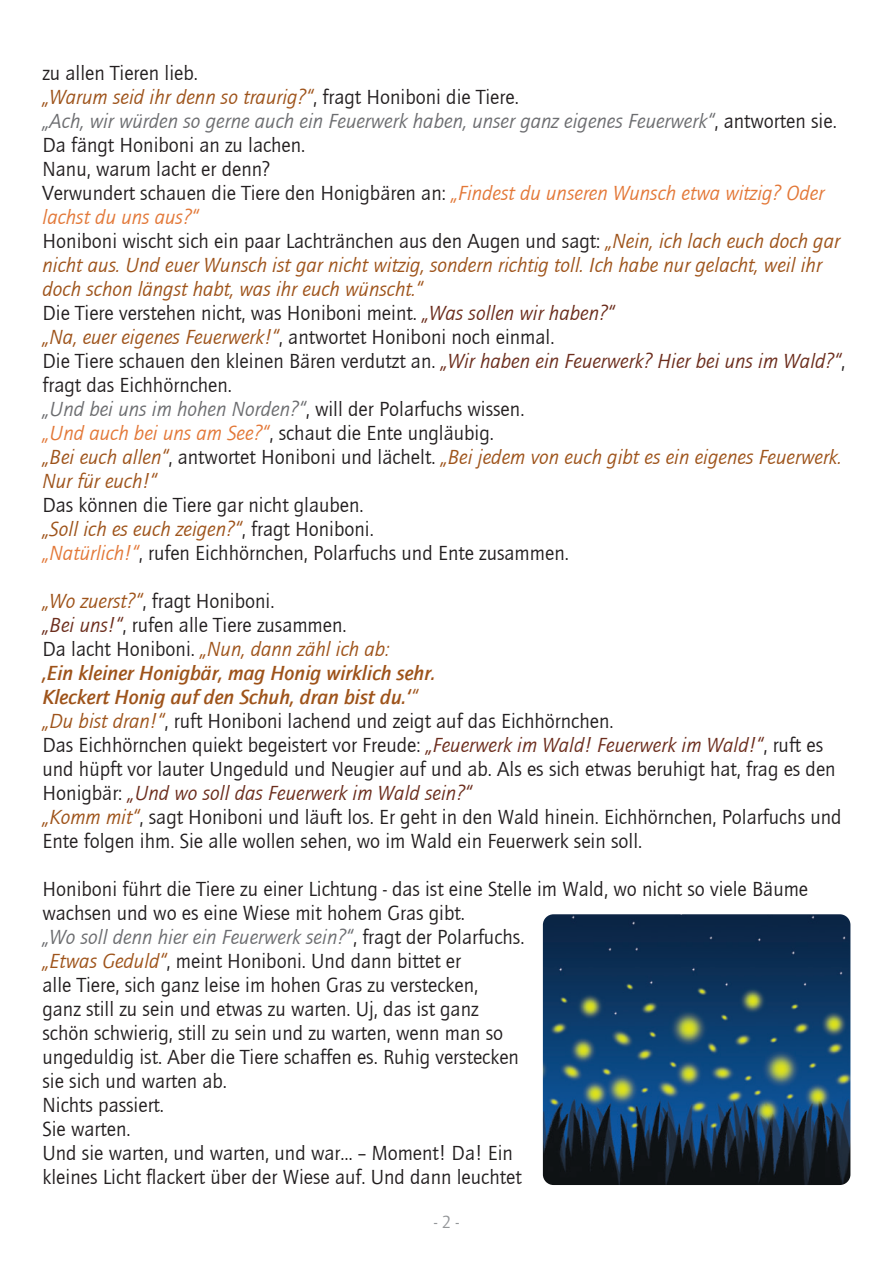
<style>
.page{position:relative;width:893px;height:1263px;background:#fff}
.page>*{position:absolute;margin:0;border:0;box-sizing:border-box;transform-origin:0 0}
.t1{font:21px/24px "Quay Itc T";color:#231f20}
.t2{font:italic 21px/24px "Quay Itc T";color:#9e531a}
.t3{font:italic 21px "Quay Itc T";color:#6c6d70}
.t4{font:italic 21px/24px "Quay Itc T";color:#e37838}
.t5{font:italic 700 21px "Quay Itc T";color:#9e531a}
.t6{font:18px "Quay Itc T";color:#939598}
.s1{font-style:normal;color:#231f20}
.s2{font-style:italic;color:#6c2d1d}
.s3{font-style:italic;color:#9e531a}
.s4{font-style:italic;color:#e37838}
.s5{font-weight:400}
</style>
<div class="page">
<img style="left:543px;top:914px;width:307px;height:271px">
<p class="t1" style="left:43px;top:60px;width:157px">zu allen Tieren lieb.</p>
<p class="t2" style="left:43px;top:84px;width:478px">„Warum seid ihr denn so traurig?“<span class="s1">, fragt Honiboni die Tiere.</span></p>
<p class="t3" style="left:43px;top:108px;width:796px">„Ach, wir würden so gerne auch ein Feuerwerk haben, unser ganz eigenes Feuerwerk“<span class="s1">, antworten sie.</span></p>
<p class="t1" style="left:43px;top:132px;width:264px">Da fängt Honiboni an zu lachen.</p>
<p class="t1" style="left:43px;top:156px;width:229px">Nanu, warum lacht er denn?</p>
<p class="t4" style="left:43px;top:180px;width:783px"><span class="s1">Verwundert schauen die Tiere den Honigbären an:</span> „Findest du unseren Wunsch etwa witzig? Oder lachst du uns aus?“</p>
<p class="t2" style="left:43px;top:228px;width:799px"><span class="s1">Honiboni wischt sich ein paar Lachtränchen aus den Augen und sagt:</span> „Nein, ich lach euch doch gar nicht aus. Und euer Wunsch ist gar nicht witzig, sondern richtig toll. Ich habe nur gelacht, weil ihr doch schon längst habt, was ihr euch wünscht.“</p>
<p class="t1" style="left:43px;top:300px;width:574px">Die Tiere verstehen nicht, was Honiboni meint. <span class="s2">„Was sollen wir haben?“</span></p>
<p class="t1" style="left:43px;top:324px;width:513px"><span class="s3">„Na, euer eigenes Feuerwerk!“</span>, antwortet Honiboni noch einmal.</p>
<p class="t1" style="left:43px;top:348px;width:804px">Die Tiere schauen den kleinen Bären verdutzt an. <span class="s2">„Wir haben ein Feuerwerk? Hier bei uns im Wald?“</span>, fragt das Eichhörnchen.</p>
<p class="t3" style="left:43px;top:396px;width:483px">„Und bei uns im hohen Norden?“<span class="s1">, will der Polarfuchs wissen.</span></p>
<p class="t1" style="left:43px;top:420px;width:453px"><span class="s4">„Und auch bei uns am See?“</span>, schaut die Ente ungläubig.</p>
<p class="t2" style="left:43px;top:444px;width:801px">„Bei euch allen“<span class="s1">, antwortet Honiboni und lächelt.</span> „Bei jedem von euch gibt es ein eigenes Feuerwerk.<br>Nur für euch!“</p>
<p class="t1" style="left:43px;top:492px;width:323px">Das können die Tiere gar nicht glauben.</p>
<p class="t2" style="left:43px;top:516px;width:333px">„Soll ich es euch zeigen?“<span class="s1">, fragt Honiboni.</span></p>
<p class="t1" style="left:43px;top:540px;width:528px"><span class="s4">„Natürlich!“</span>, rufen Eichhörnchen, Polarfuchs und Ente zusammen.</p>
<p class="t1" style="left:43px;top:588px;width:233px"><span class="s3">„Wo zuerst?“</span>, fragt Honiboni.</p>
<p class="t1" style="left:43px;top:612px;width:306px"><span class="s2">„Bei uns!“</span>, rufen alle Tiere zusammen.</p>
<p class="t2" style="left:43px;top:636px;width:348px"><span class="s1">Da lacht Honiboni.</span> „Nun, dann zähl ich ab:</p>
<p class="t5" style="left:43px;top:660px;width:394px">‚Ein kleiner Honigbär, mag Honig wirklich sehr.</p>
<p class="t5" style="left:43px;top:684px;width:377px">Kleckert Honig auf den Schuh, dran bist du.‘<span class="s5">“</span></p>
<p class="t1" style="left:43px;top:708px;width:572px"><span class="s3">„Du bist dran!“</span>, ruft Honiboni lachend und zeigt auf das Eichhörnchen.</p>
<p class="t1" style="left:43px;top:732px;width:795px">Das Eichhörnchen quiekt begeistert vor Freude: <span class="s2">„Feuerwerk im Wald! Feuerwerk im Wald!“</span>, ruft es und hüpft vor lauter Ungeduld und Neugier auf und ab. Als es sich etwas beruhigt hat, frag es den<br>Honigbär: <span class="s2">„Und wo soll das Feuerwerk im Wald sein?“</span></p>
<p class="t1" style="left:43px;top:804px;width:800px"><span class="s3">„Komm mit“</span>, sagt Honiboni und läuft los. Er geht in den Wald hinein. Eichhörnchen, Polarfuchs und<br>Ente folgen ihm. Sie alle wollen sehen, wo im Wald ein Feuerwerk sein soll.</p>
<p class="t1" style="left:43px;top:876px;width:767px">Honiboni führt die Tiere zu einer Lichtung - das ist eine Stelle im Wald, wo nicht so viele Bäume wachsen und wo es eine Wiese mit hohem Gras gibt.</p>
<p class="t3" style="left:43px;top:924px;width:483px">„Wo soll denn hier ein Feuerwerk sein?“<span class="s1">, fragt der Polarfuchs.</span></p>
<p class="t1" style="left:43px;top:948px;width:478px"><span class="s3">„Etwas Geduld“</span>, meint Honiboni. Und dann bittet er<br>alle Tiere, sich ganz leise im hohen Gras zu verstecken, ganz still zu sein und etwas zu warten. Uj, das ist ganz schön schwierig, still zu sein und zu warten, wenn man so ungeduldig ist. Aber die Tiere schaffen es. Ruhig verstecken sie sich und warten ab.</p>
<p class="t1" style="left:43px;top:1092px;width:123px">Nichts passiert.</p>
<p class="t1" style="left:43px;top:1116px;width:90px">Sie warten.</p>
<p class="t1" style="left:43px;top:1140px;width:481px">Und sie warten, und warten, und war… – Moment! Da! Ein kleines Licht flackert über der Wiese auf. Und dann leuchtet</p>
<p class="t6" style="left:434px;top:1211px;width:26px">- 2 -</p>
</div>
